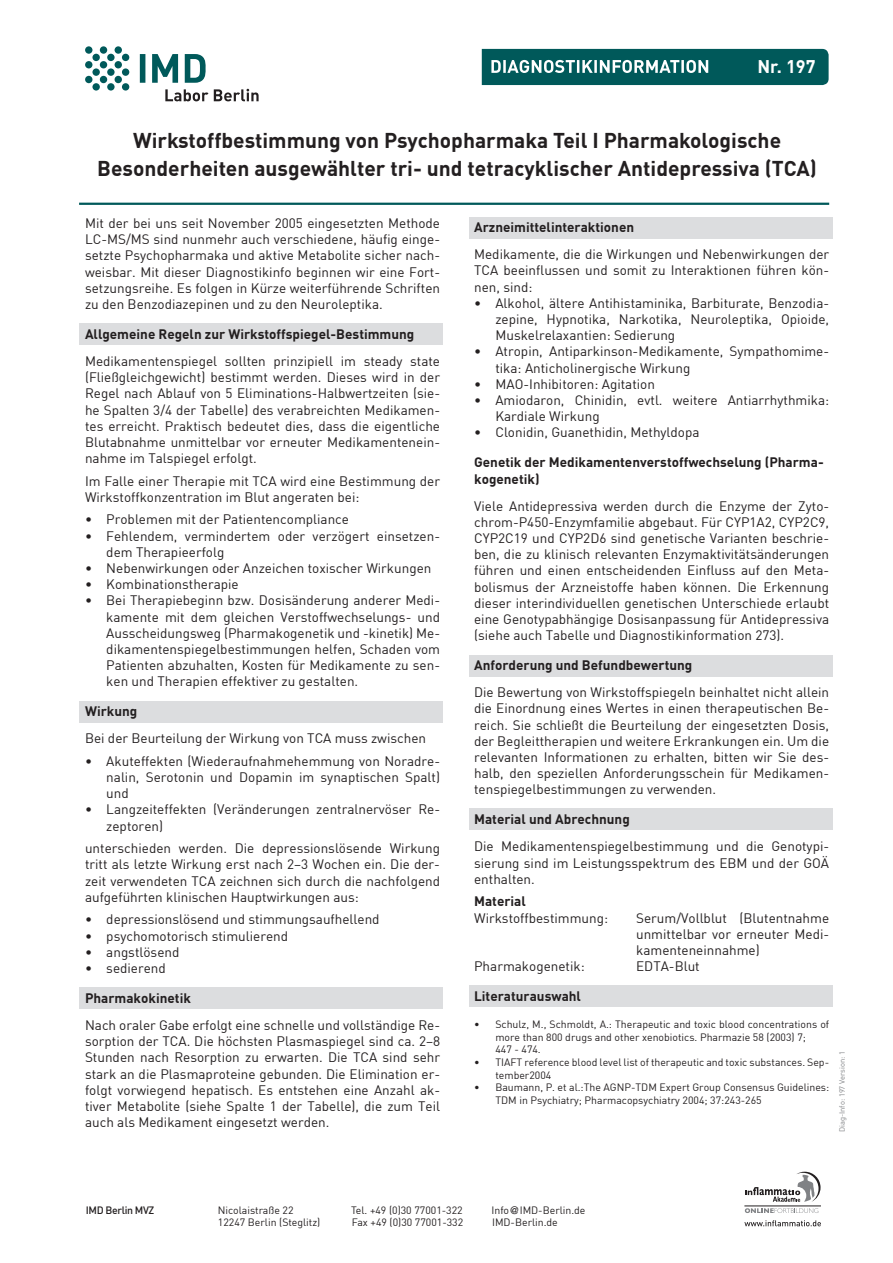
<style>
.page{position:relative;width:893px;height:1263px;background:#fff}
.page>*{position:absolute;margin:0;border:0;box-sizing:border-box;transform-origin:0 0}
.t1{font:700 21px/28.5px "DIN Offc";color:#231f20;text-align:center}
.t2{font:700 18px "DIN Offc";color:#fff}
.t3{font:13.5px/16.2px "DIN Offc";color:#231f20;text-align:justify}
.t4{font:700 13.5px/16.2px "DIN Offc";color:#231f20}
.t5{font:10.5px/12.6px "DIN Offc";color:#231f20}
.t6{font:500 10.5px "DIN Offc";letter-spacing:-.035em;color:#231f20}
.t7{font:7.5px "DIN Offc";color:#808285}
.s1{font-family:"Helvetica"}
</style>
<div class="page">
<div style="left:79px;top:323px;width:364px;height:21px;background:#dcdddf"></div>
<div style="left:79px;top:702px;width:364px;height:21px;background:#dcdddf"></div>
<div style="left:469px;top:809px;width:363px;height:21px;background:#dcdddf"></div>
<div style="left:469px;top:655px;width:363px;height:21px;background:#dcdddf"></div>
<div style="left:469px;top:218px;width:363px;height:21px;background:#dcdddf"></div>
<div style="left:79px;top:987px;width:364px;height:21px;background:#dcdddf"></div>
<div style="left:469px;top:985px;width:363px;height:21px;background:#dcdddf"></div>
<svg style="left:482px;top:49px;width:347px;height:36px;background:#1c6b6c"></svg>
<hr style="left:79px;top:203px;width:750px;height:2px;background:#00595a">
<svg style="left:140px;top:54px;width:66px;height:29px"></svg>
<svg style="left:165px;top:89px;width:94px;height:12px"></svg>
<svg style="left:85px;top:46px;width:44px;height:45px"></svg>
<svg style="left:744px;top:1220px;width:77px;height:6px"></svg>
<svg style="left:745px;top:1172px;width:75px;height:30px"></svg>
<svg style="left:745px;top:1208px;width:73px;height:5px"></svg>
<hr style="left:744px;top:1205px;width:77px;height:1px;background:#231f20">
<h2 class="t2" style="left:757px;top:55px;width:60px">Nr. 197</h2>
<h1 class="t1" style="left:97px;top:125px;width:721px">Wirkstoffbestimmung von Psychopharmaka Teil I Pharmakologische<br>Besonderheiten ausgewählter tri- und tetracyklischer Antidepressiva (TCA)</h1>
<p class="t3" style="left:85px;top:215px;width:357px">Mit der bei uns seit November 2005 eingesetzten Methode LC-MS/MS sind nunmehr auch verschiedene, häufig einge&shy;setzte Psychopharmaka und aktive Metabolite sicher nach&shy;weisbar. Mit dieser Diagnostikinfo beginnen wir eine Fort&shy;setzungsreihe. Es folgen in Kürze weiterführende Schriften zu den Benzodiazepinen und zu den Neuroleptika.</p>
<p class="t4" style="left:85px;top:325px;width:331px">Allgemeine Regeln zur Wirkstoffspiegel-Bestimmung</p>
<p class="t3" style="left:85px;top:353px;width:357px">Medikamentenspiegel sollten prinzipiell im steady state (Fließgleichgewicht) bestimmt werden. Dieses wird in der Regel nach Ablauf von 5 Eliminations-Halbwertzeiten (sie&shy;he Spalten 3/4 der Tabelle) des verabreichten Medikamen&shy;tes erreicht. Praktisch bedeutet dies, dass die eigentliche Blutabnahme unmittelbar vor erneuter Medikamentenein&shy;nahme im Talspiegel erfolgt.</p>
<p class="t3" style="left:85px;top:472px;width:357px">Im Falle einer Therapie mit TCA wird eine Bestimmung der<br>Wirkstoffkonzentration im Blut angeraten bei:</p>
<p class="t3" style="left:85px;top:511px;width:266px">• Problemen mit der Patientencompliance</p>
<p class="t3" style="left:106px;top:527px;width:335px;text-indent:-21px">• Fehlendem, vermindertem oder verzögert einsetzen&shy;dem Therapieerfolg</p>
<p class="t3" style="left:85px;top:560px;width:348px">• Nebenwirkungen oder Anzeichen toxischer Wirkungen</p>
<p class="t3" style="left:85px;top:576px;width:155px">• Kombinationstherapie</p>
<p class="t3" style="left:106px;top:592px;width:335px;text-indent:-21px">• Bei Therapiebeginn bzw. Dosisänderung anderer Medi&shy;kamente mit dem gleichen Verstoffwechselungs- und Ausscheidungsweg (Pharmakogenetik und -kinetik) Me&shy;dikamentenspiegelbestimmungen helfen, Schaden vom Patienten abzuhalten, Kosten für Medikamente zu sen&shy;ken und Therapien effektiver zu gestalten.</p>
<p class="t4" style="left:85px;top:703px;width:54px">Wirkung</p>
<p class="t3" style="left:85px;top:730px;width:343px">Bei der Beurteilung der Wirkung von TCA muss zwischen</p>
<p class="t3" style="left:106px;top:753px;width:335px;text-indent:-21px">• Akuteffekten (Wiederaufnahmehemmung von Noradre&shy;nalin, Serotonin und Dopamin im synaptischen Spalt) und</p>
<p class="t3" style="left:106px;top:801px;width:335px;text-indent:-21px">• Langzeiteffekten (Veränderungen zentralnervöser Re&shy;zeptoren)</p>
<p class="t3" style="left:85px;top:840px;width:357px">unterschieden werden. Die depressionslösende Wirkung tritt als letzte Wirkung erst nach 2–3 Wochen ein. Die der&shy;zeit verwendeten TCA zeichnen sich durch die nachfolgend aufgeführten klinischen Hauptwirkungen aus:</p>
<p class="t3" style="left:85px;top:911px;width:296px">• depressionslösend und stimmungsaufhellend</p>
<p class="t3" style="left:85px;top:927px;width:205px">• psychomotorisch stimulierend</p>
<p class="t3" style="left:85px;top:943px;width:96px">• angstlösend</p>
<p class="t3" style="left:85px;top:960px;width:82px">• sedierend</p>
<p class="t4" style="left:85px;top:989px;width:107px">Pharmakokinetik</p>
<p class="t3" style="left:85px;top:1017px;width:357px">Nach oraler Gabe erfolgt eine schnelle und vollständige Re&shy;sorption der TCA. Die höchsten Plasmaspiegel sind ca. 2–8<br>Stunden nach Resorption zu erwarten. Die TCA sind sehr stark an die Plasmaproteine gebunden. Die Elimination er&shy;folgt vorwiegend hepatisch. Es entstehen eine Anzahl ak&shy;tiver Metabolite (siehe Spalte 1 der Tabelle), die zum Teil auch als Medikament eingesetzt werden.</p>
<p class="t4" style="left:474px;top:219px;width:162px">Arzneimittelinteraktionen</p>
<p class="t3" style="left:474px;top:246px;width:357px">Medikamente, die die Wirkungen und Nebenwirkungen der TCA beeinflussen und somit zu Interaktionen führen kön&shy;nen, sind:</p>
<p class="t3" style="left:495px;top:295px;width:335px;text-indent:-21px">• Alkohol, ältere Antihistaminika, Barbiturate, Benzodia&shy;zepine, Hypnotika, Narkotika, Neuroleptika, Opioide, Muskelrelaxantien: Sedierung</p>
<p class="t3" style="left:495px;top:343px;width:335px;text-indent:-21px">• Atropin, Antiparkinson-Medikamente, Sympathomime&shy;tika: Anticholinergische Wirkung</p>
<p class="t3" style="left:474px;top:376px;width:182px">• MAO-Inhibitoren: Agitation</p>
<p class="t3" style="left:495px;top:392px;width:335px;text-indent:-21px">• Amiodaron, Chinidin, evtl. weitere Antiarrhythmika:<br>Kardiale Wirkung</p>
<p class="t3" style="left:474px;top:424px;width:227px">• Clonidin, Guanethidin, Methyldopa</p>
<p class="t4" style="left:474px;top:454px;width:351px">Genetik der Medikamentenverstoffwechselung (Pharma&shy;kogenetik)</p>
<p class="t3" style="left:474px;top:497px;width:357px">Viele Antidepressiva werden durch die Enzyme der Zyto&shy;chrom-P450-Enzymfamilie abgebaut. Für CYP1A2, CYP2C9, CYP2C19 und CYP2D6 sind genetische Varianten beschrie&shy;ben, die zu klinisch relevanten Enzymaktivitätsänderungen führen und einen entscheidenden Einfluss auf den Meta&shy;bolismus der Arzneistoffe haben können. Die Erkennung dieser interindividuellen genetischen Unterschiede erlaubt eine Genotypabhängige Dosisanpassung für Antidepressiva (siehe auch Tabelle und Diagnostikinformation 273).</p>
<p class="t4" style="left:474px;top:657px;width:220px">Anforderung und Befundbewertung</p>
<p class="t3" style="left:474px;top:684px;width:357px">Die Bewertung von Wirkstoffspiegeln beinhaltet nicht allein die Einordnung eines Wertes in einen therapeutischen Be&shy;reich. Sie schließt die Beurteilung der eingesetzten Dosis, der Begleittherapien und weitere Erkrankungen ein. Um die relevanten Informationen zu erhalten, bitten wir Sie des&shy;halb, den speziellen Anforderungsschein für Medikamen&shy;tenspiegelbestimmungen zu verwenden.</p>
<p class="t4" style="left:474px;top:811px;width:157px">Material und Abrechnung</p>
<p class="t3" style="left:474px;top:838px;width:357px">Die Medikamentenspiegelbestimmung und die Genotypi&shy;sierung sind im Leistungsspektrum des EBM und der GOÄ enthalten.</p>
<p class="t4" style="left:474px;top:893px;width:53px">Material</p>
<p class="t3" style="left:474px;top:909px;width:136px">Wirkstoffbestimmung:</p>
<p class="t3" style="left:636px;top:909px;width:195px">Serum/Vollblut (Blutentnahme unmittelbar vor erneuter Medi&shy;kamenteneinnahme)</p>
<p class="t3" style="left:474px;top:958px;width:112px">Pharmakogenetik:</p>
<p class="t3" style="left:636px;top:958px;width:65px">EDTA-Blut</p>
<p class="t4" style="left:474px;top:987px;width:108px">Literaturauswahl</p>
<p class="t5" style="left:495px;top:1018px;width:335px;text-indent:-21px">• Schulz, M., Schmoldt, A.: Therapeutic and toxic blood concentrations of more than 800 drugs and other xenobiotics. Pharmazie 58 (2003) 7;<br>447 - 474.</p>
<p class="t5" style="left:495px;top:1056px;width:335px;text-indent:-21px">• TIAFT reference blood level list of therapeutic and toxic substances. Sep&shy;tember2004</p>
<p class="t5" style="left:495px;top:1081px;width:335px;text-indent:-21px">• Baumann, P. et al.:The AGNP-TDM Expert Group Consensus Guidelines:<br>TDM in Psychiatry; Pharmacopsychiatry 2004; 37:243-265</p>
<p class="t7" style="left:837px;top:1132px;width:83px;rotate:-90deg">Diag-Info: 197 Version: 1</p>
<p class="t6" style="left:86px;top:1204px;width:70px">IMD Berlin MVZ</p>
<p class="t5" style="left:218px;top:1203px;width:77px">Nicolaistraße 22</p>
<p class="t5" style="left:351px;top:1203px;width:113px">Tel. +49 (0)30 77001-322</p>
<p class="t5" style="left:491px;top:1203px;width:96px">Info<span class="s1">@</span>IMD-Berlin.de</p>
<p class="t5" style="left:218px;top:1215px;width:104px">12247 Berlin (Steglitz)</p>
<p class="t5" style="left:352px;top:1215px;width:113px">Fax +49 (0)30 77001-332</p>
<p class="t5" style="left:492px;top:1215px;width:67px">IMD-Berlin.de</p>
</div>
